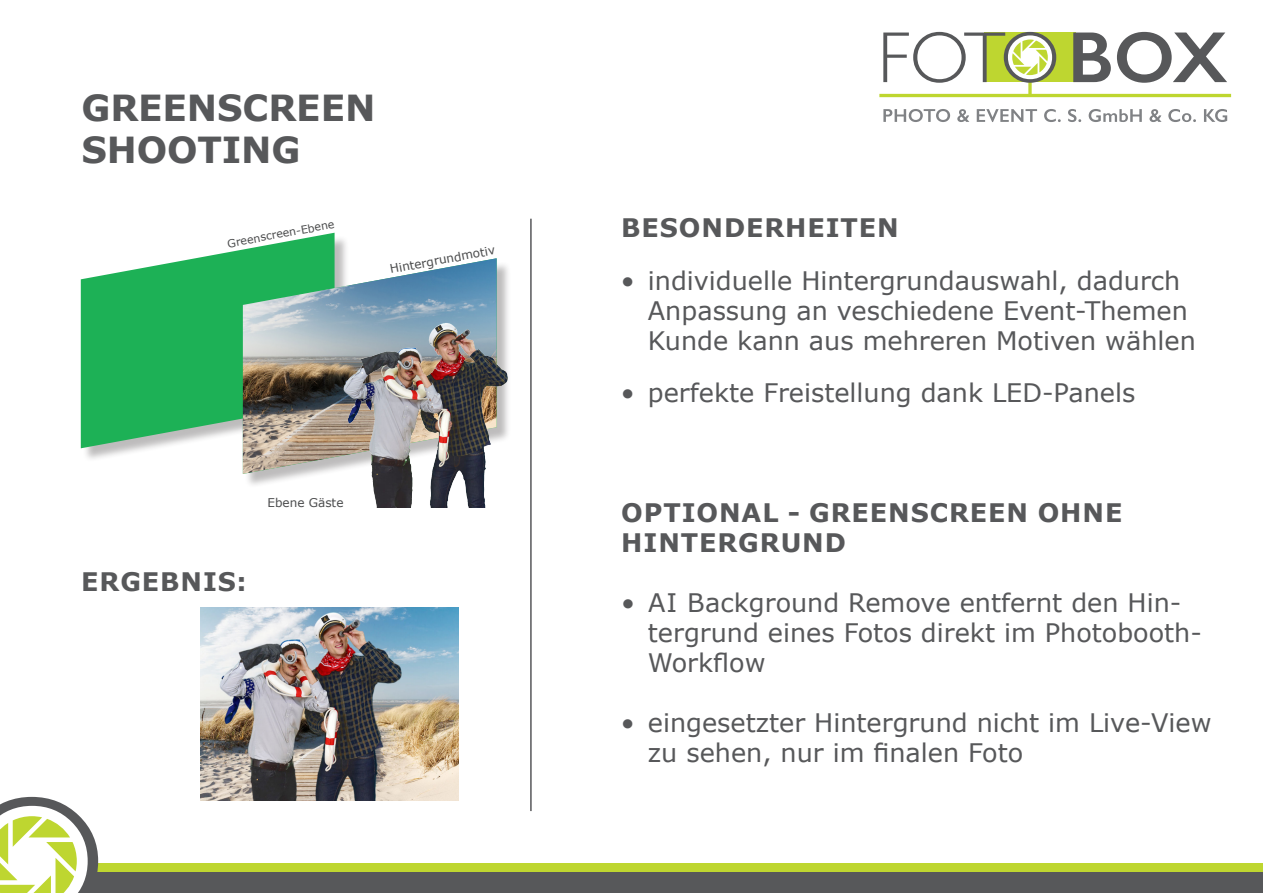
<style>
.page{position:relative;width:1263px;height:893px;background:#fff}
.page>*{position:absolute;margin:0;border:0;box-sizing:border-box;transform-origin:0 0}
.t1{font:700 35.85px/41.8px "Verdana";letter-spacing:-.005em;color:#57585a}
.t2{font:25.5px/30px "Verdana";color:#57585a}
.t3{font:700 25.5px/30px "Verdana";letter-spacing:.035em;color:#57585a}
.t4{font:12px "Verdana";color:#4b4c4d}
.t5{font:10.95px "Verdana";color:#4b4c4d}
</style>
<div class="page">
<div style="left:0;top:864px;width:1263px;height:29px;background:#bed630"></div>
<div style="left:0;top:872px;width:1263px;height:21px;background:#57585a"></div>
<svg style="left:879px;top:32px;width:352px;height:65px"></svg>
<svg style="left:883px;top:109px;width:344px;height:13px"></svg>
<svg style="left:0;top:797px;width:98px;height:96px"></svg>
<hr style="left:530px;top:219px;width:2px;height:592px;background:#57585a">
<div style="left:83px;top:235px;width:267px;height:228px;background:#231f20;opacity:.3"></div>
<svg style="left:81px;top:233px;width:254px;height:215px;fill:#1db156"></svg>
<div style="left:245px;top:260px;width:267px;height:228px;background:#231f20;opacity:.3"></div>
<img style="left:243px;top:258px;width:254px;height:216px">
<img style="left:329px;top:315px;width:203px;height:192px">
<img style="left:200px;top:608px;width:258px;height:192px">
<p class="t1" style="left:81px;top:87px;width:295px">GREENSCREEN<br>SHOOTING</p>
<p class="t5" style="left:226px;top:236px;width:110px;rotate:-10deg">Greenscreen-Ebene</p>
<p class="t4" style="left:389px;top:261px;width:108px;rotate:-11deg">Hintergrundmotiv</p>
<p class="t4" style="left:267px;top:495px;width:78px">Ebene Gäste</p>
<p class="t3" style="left:81px;top:566px;width:167px">ERGEBNIS:</p>
<p class="t3" style="left:621px;top:212px;width:279px">BESONDERHEITEN</p>
<p class="t2" style="left:648px;top:265px;width:549px;text-indent:-27px">• individuelle Hintergrundauswahl, dadurch<br>Anpassung an veschiedene Event-Themen<br>Kunde kann aus mehreren Motiven wählen</p>
<p class="t2" style="left:621px;top:378px;width:516px">• perfekte Freistellung dank LED-Panels</p>
<p class="t3" style="left:621px;top:497px;width:503px">OPTIONAL - GREENSCREEN OHNE<br>HINTERGRUND</p>
<p class="t2" style="left:648px;top:588px;width:556px;text-indent:-27px">• AI Background Remove entfernt den Hin&shy;tergrund eines Fotos direkt im Photobooth-<br>Workflow</p>
<p class="t2" style="left:648px;top:708px;width:565px;text-indent:-27px">• eingesetzter Hintergrund nicht im Live-View zu sehen, nur im finalen Foto</p>
</div>
